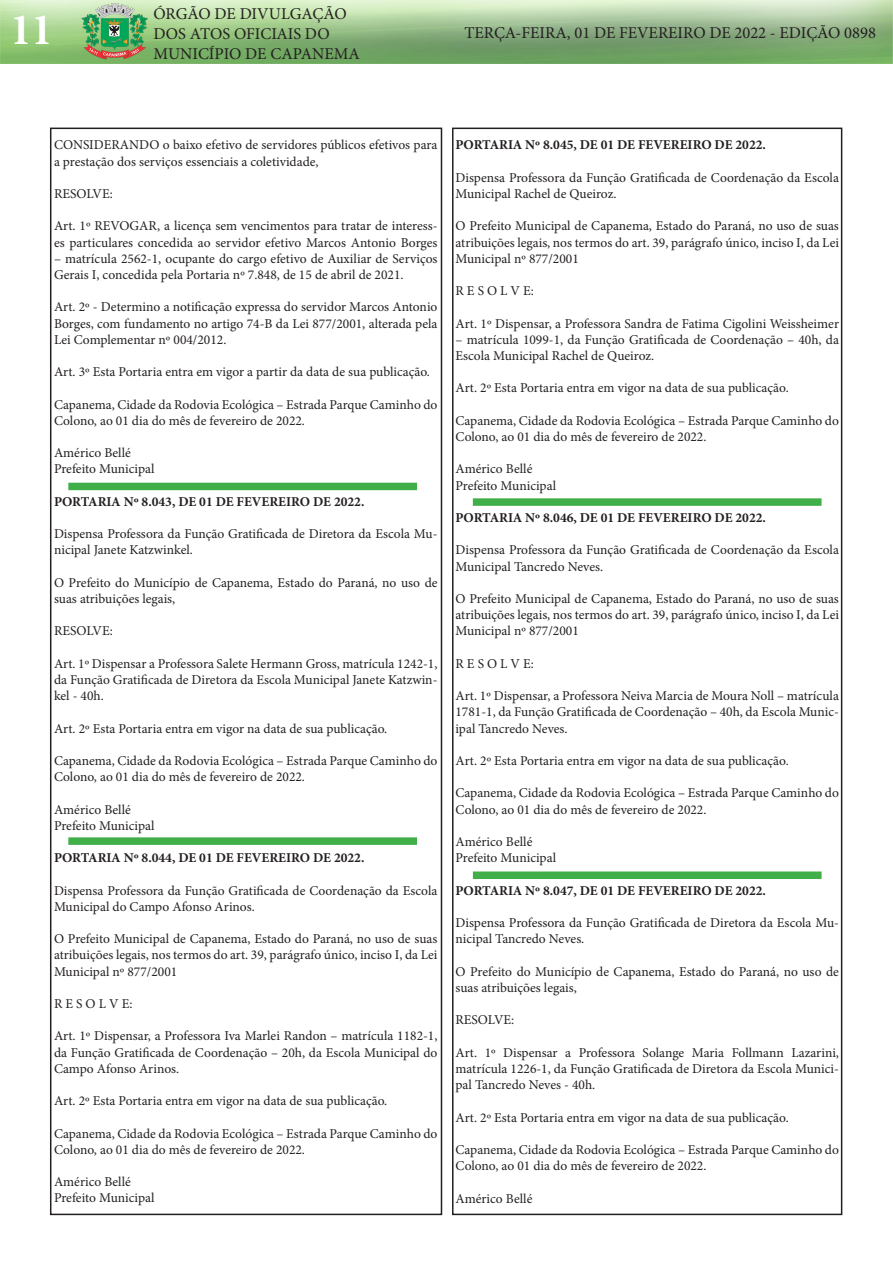
<style>
.page{position:relative;width:893px;height:1263px;background:#fff}
.page>*{position:absolute;margin:0;border:0;box-sizing:border-box;transform-origin:0 0}
.t1{font:700 condensed 45px "Minion Pro";color:#fff}
.t2{font:16.5px/19.8px "Minion Pro";color:#231f20}
.t3{font:13.5px/16.2px "Minion Pro";color:#231f20}
.t4{font:700 13.5px "Minion Pro";color:#231f20}
</style>
<div class="page">
<img style="left:0;top:0;width:893px;height:64px">
<div style="left:452px;top:128px;width:390px;height:1087px;border:2px solid #231f20"></div>
<div style="left:50px;top:128px;width:392px;height:1087px;border:2px solid #231f20"></div>
<div style="left:68px;top:837px;width:349px;height:8px;background:#40ae49"></div>
<div style="left:68px;top:483px;width:349px;height:7px;background:#40ae49"></div>
<div style="left:473px;top:498px;width:348px;height:8px;background:#40ae49"></div>
<div style="left:473px;top:871px;width:349px;height:8px;background:#40ae49"></div>
<h1 class="t1" style="left:11px;top:-1px;width:43px">11</h1>
<p class="t2" style="left:153px;top:4px;width:208px">ÓRGÃO DE DIVULGAÇÃO<br>DOS ATOS OFICIAIS DO<br>MUNICÍPIO DE CAPANEMA</p>
<p class="t2" style="left:464px;top:23px;width:413px">TERÇA-FEIRA, 01 DE FEVEREIRO DE 2022 - EDIÇÃO 0898</p>
<p class="t3" style="left:54px;top:137px;width:385px">CONSIDERANDO o baixo efetivo de servidores públicos efetivos para a prestação dos serviços essenciais a coletividade,</p>
<p class="t3" style="left:54px;top:186px;width:60px">RESOLVE:</p>
<p class="t3" style="left:54px;top:218px;width:385px">Art. 1º REVOGAR, a licença sem vencimentos para tratar de interess&shy;es particulares concedida ao servidor efetivo Marcos Antonio Borges</p>
<p class="t3" style="left:54px;top:250px;width:385px">– matrícula 2562-1, ocupante do cargo efetivo de Auxiliar de Serviços<br>Gerais I, concedida pela Portaria nº 7.848, de 15 de abril de 2021.</p>
<p class="t3" style="left:54px;top:299px;width:385px;text-align:justify">Art. 2º - Determino a notificação expressa do servidor Marcos Antonio Borges, com fundamento no artigo 74-B da Lei 877/2001, alterada pela Lei Complementar nº 004/2012.</p>
<p class="t3" style="left:54px;top:364px;width:378px">Art. 3º Esta Portaria entra em vigor a partir da data de sua publicação.</p>
<p class="t3" style="left:54px;top:396px;width:385px">Capanema, Cidade da Rodovia Ecológica – Estrada Parque Caminho do<br>Colono, ao 01 dia do mês de fevereiro de 2022.</p>
<p class="t3" style="left:54px;top:445px;width:78px">Américo Bellé</p>
<p class="t3" style="left:54px;top:461px;width:102px">Prefeito Municipal</p>
<p class="t4" style="left:54px;top:492px;width:312px">PORTARIA Nº 8.043, DE 01 DE FEVEREIRO DE 2022.</p>
<p class="t3" style="left:54px;top:526px;width:385px">Dispensa Professora da Função Gratificada de Diretora da Escola Mu&shy;nicipal Janete Katzwinkel.</p>
<p class="t3" style="left:54px;top:574px;width:385px">O Prefeito do Município de Capanema, Estado do Paraná, no uso de suas atribuições legais,</p>
<p class="t3" style="left:54px;top:623px;width:60px">RESOLVE:</p>
<p class="t3" style="left:54px;top:655px;width:385px;text-align:justify">Art. 1º Dispensar a Professora Salete Hermann Gross, matrícula 1242-1, da Função Gratificada de Diretora da Escola Municipal Janete Katzwin&shy;kel - 40h.</p>
<p class="t3" style="left:54px;top:720px;width:335px">Art. 2º Esta Portaria entra em vigor na data de sua publicação.</p>
<p class="t3" style="left:54px;top:753px;width:385px">Capanema, Cidade da Rodovia Ecológica – Estrada Parque Caminho do<br>Colono, ao 01 dia do mês de fevereiro de 2022.</p>
<p class="t3" style="left:54px;top:801px;width:78px">Américo Bellé</p>
<p class="t3" style="left:54px;top:817px;width:102px">Prefeito Municipal</p>
<p class="t4" style="left:54px;top:848px;width:312px">PORTARIA Nº 8.044, DE 01 DE FEVEREIRO DE 2022.</p>
<p class="t3" style="left:54px;top:882px;width:385px">Dispensa Professora da Função Gratificada de Coordenação da Escola<br>Municipal do Campo Afonso Arinos.</p>
<p class="t3" style="left:54px;top:931px;width:385px;text-align:justify">O Prefeito Municipal de Capanema, Estado do Paraná, no uso de suas atribuições legais, nos termos do art. 39, parágrafo único, inciso I, da Lei Municipal nº 877/2001</p>
<p class="t3" style="left:54px;top:996px;width:80px">R E S O L V E:</p>
<p class="t3" style="left:54px;top:1028px;width:385px;text-align:justify">Art. 1º Dispensar, a Professora Iva Marlei Randon – matrícula 1182-1, da Função Gratificada de Coordenação – 20h, da Escola Municipal do Campo Afonso Arinos.</p>
<p class="t3" style="left:54px;top:1093px;width:335px">Art. 2º Esta Portaria entra em vigor na data de sua publicação.</p>
<p class="t3" style="left:54px;top:1125px;width:385px">Capanema, Cidade da Rodovia Ecológica – Estrada Parque Caminho do<br>Colono, ao 01 dia do mês de fevereiro de 2022.</p>
<p class="t3" style="left:54px;top:1174px;width:78px">Américo Bellé</p>
<p class="t3" style="left:54px;top:1190px;width:102px">Prefeito Municipal</p>
<p class="t4" style="left:455px;top:136px;width:312px">PORTARIA Nº 8.045, DE 01 DE FEVEREIRO DE 2022.</p>
<p class="t3" style="left:455px;top:169px;width:385px">Dispensa Professora da Função Gratificada de Coordenação da Escola<br>Municipal Rachel de Queiroz.</p>
<p class="t3" style="left:455px;top:218px;width:385px;text-align:justify">O Prefeito Municipal de Capanema, Estado do Paraná, no uso de suas atribuições legais, nos termos do art. 39, parágrafo único, inciso I, da Lei Municipal nº 877/2001</p>
<p class="t3" style="left:455px;top:283px;width:80px">R E S O L V E:</p>
<p class="t3" style="left:455px;top:315px;width:385px">Art. 1º Dispensar, a Professora Sandra de Fatima Cigolini Weissheimer</p>
<p class="t3" style="left:455px;top:331px;width:385px">– matrícula 1099-1, da Função Gratificada de Coordenação – 40h, da<br>Escola Municipal Rachel de Queiroz.</p>
<p class="t3" style="left:455px;top:380px;width:335px">Art. 2º Esta Portaria entra em vigor na data de sua publicação.</p>
<p class="t3" style="left:455px;top:412px;width:385px">Capanema, Cidade da Rodovia Ecológica – Estrada Parque Caminho do<br>Colono, ao 01 dia do mês de fevereiro de 2022.</p>
<p class="t3" style="left:455px;top:461px;width:78px">Américo Bellé</p>
<p class="t3" style="left:455px;top:477px;width:102px">Prefeito Municipal</p>
<p class="t4" style="left:455px;top:508px;width:312px">PORTARIA Nº 8.046, DE 01 DE FEVEREIRO DE 2022.</p>
<p class="t3" style="left:455px;top:542px;width:385px">Dispensa Professora da Função Gratificada de Coordenação da Escola<br>Municipal Tancredo Neves.</p>
<p class="t3" style="left:455px;top:591px;width:385px;text-align:justify">O Prefeito Municipal de Capanema, Estado do Paraná, no uso de suas atribuições legais, nos termos do art. 39, parágrafo único, inciso I, da Lei Municipal nº 877/2001</p>
<p class="t3" style="left:455px;top:655px;width:80px">R E S O L V E:</p>
<p class="t3" style="left:455px;top:688px;width:385px;text-align:justify">Art. 1º Dispensar, a Professora Neiva Marcia de Moura Noll – matrícula 1781-1, da Função Gratificada de Coordenação – 40h, da Escola Munic&shy;ipal Tancredo Neves.</p>
<p class="t3" style="left:455px;top:753px;width:335px">Art. 2º Esta Portaria entra em vigor na data de sua publicação.</p>
<p class="t3" style="left:455px;top:785px;width:385px">Capanema, Cidade da Rodovia Ecológica – Estrada Parque Caminho do<br>Colono, ao 01 dia do mês de fevereiro de 2022.</p>
<p class="t3" style="left:455px;top:834px;width:78px">Américo Bellé</p>
<p class="t3" style="left:455px;top:850px;width:102px">Prefeito Municipal</p>
<p class="t4" style="left:455px;top:881px;width:312px">PORTARIA Nº 8.047, DE 01 DE FEVEREIRO DE 2022.</p>
<p class="t3" style="left:455px;top:915px;width:385px">Dispensa Professora da Função Gratificada de Diretora da Escola Mu&shy;nicipal Tancredo Neves.</p>
<p class="t3" style="left:455px;top:963px;width:385px">O Prefeito do Município de Capanema, Estado do Paraná, no uso de suas atribuições legais,</p>
<p class="t3" style="left:455px;top:1012px;width:60px">RESOLVE:</p>
<p class="t3" style="left:455px;top:1044px;width:385px;text-align:justify">Art. 1º Dispensar a Professora Solange Maria Follmann Lazarini, matrícula 1226-1, da Função Gratificada de Diretora da Escola Munici&shy;pal Tancredo Neves - 40h.</p>
<p class="t3" style="left:455px;top:1109px;width:335px">Art. 2º Esta Portaria entra em vigor na data de sua publicação.</p>
<p class="t3" style="left:455px;top:1141px;width:385px">Capanema, Cidade da Rodovia Ecológica – Estrada Parque Caminho do<br>Colono, ao 01 dia do mês de fevereiro de 2022.</p>
<p class="t3" style="left:455px;top:1190px;width:78px">Américo Bellé</p>
</div>
